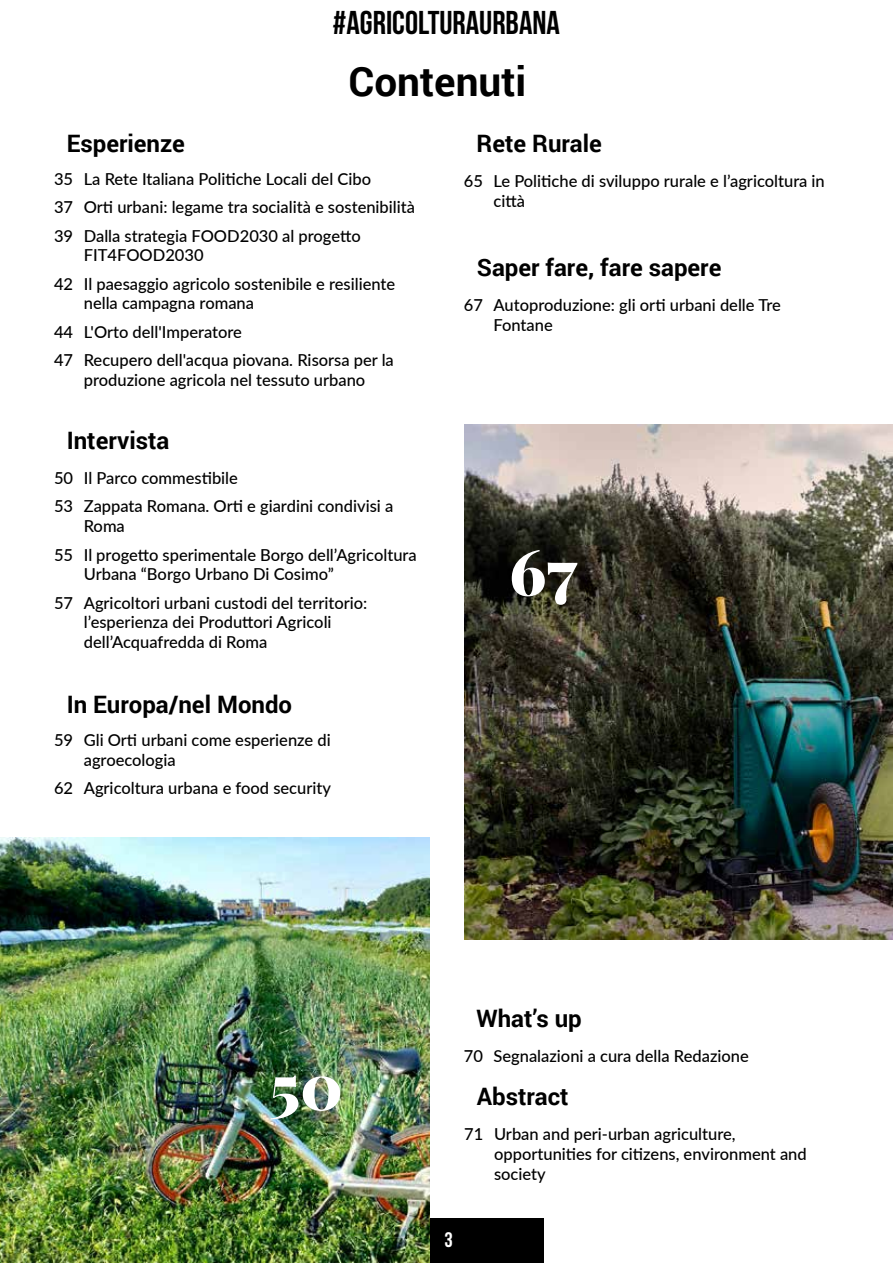
<style>
.page{position:relative;width:893px;height:1263px;background:#fff}
.page>*{position:absolute;margin:0;border:0;box-sizing:border-box;transform-origin:0 0}
.t1{font:900 63px "Playfair Display";color:#fff}
.t2{font:700 40.5px "Roboto";color:#000}
.t3{font:33px "Bebas Neue";color:#000}
.t4{font:700 24px "Roboto";color:#000}
.t5{font:21px "Bebas Neue";color:#fff}
.t6{font:500 16.5px/28.3px "Lato";color:#000}
</style>
<div class="page">
<div style="left:354px;top:1218px;width:189px;height:45px;background:#000"></div>
<img style="left:0;top:838px;width:429px;height:425px">
<img style="left:464px;top:424px;width:429px;height:516px">
<h3 class="t4" style="left:67px;top:127px;width:120px">Esperienze</h3>
<h3 class="t3" style="left:333px;top:5px;width:229px">#AGRICOLTURAURBANA</h3>
<h2 class="t2" style="left:349px;top:53px;width:179px">Contenuti</h2>
<h3 class="t4" style="left:476px;top:127px;width:127px">Rete Rurale</h3>
<p class="t6" style="left:54px;top:164px;width:363px">35 La Rete Italiana Politiche Locali del Cibo<br>37 Orti urbani: legame tra socialità e sostenibilità<br>39 Dalla strategia FOOD2030 al progetto</p>
<p class="t6" style="left:54px;top:240px;width:343px;text-indent:30px">FIT4FOOD2030<br>42 Il paesaggio agricolo sostenibile e resiliente</p>
<p class="t6" style="left:54px;top:289px;width:341px;text-indent:30px">nella campagna romana<br>44 L'Orto dell'Imperatore<br>47 Recupero dell'acqua piovana. Risorsa per la</p>
<p class="t6" style="left:84px;top:365px;width:283px">produzione agricola nel tessuto urbano</p>
<h3 class="t4" style="left:67px;top:424px;width:104px">Intervista</h3>
<p class="t6" style="left:54px;top:463px;width:341px">50 Il Parco commestibile<br>53 Zappata Romana. Orti e giardini condivisi a</p>
<p class="t6" style="left:54px;top:511px;width:364px;text-indent:30px">Roma<br>55 Il progetto sperimentale Borgo dell’Agricoltura</p>
<p class="t6" style="left:54px;top:559px;width:315px;text-align:center">Urbana “Borgo Urbano Di Cosimo”<br>57 Agricoltori urbani custodi del territorio:</p>
<p class="t6" style="left:84px;top:612px;width:249px;line-height:19.8px">l’esperienza dei Produttori Agricoli dell’Acquafredda di Roma</p>
<h3 class="t4" style="left:67px;top:688px;width:227px">In Europa/nel Mondo</h3>
<p class="t6" style="left:84px;top:729px;width:249px;line-height:19.8px;text-indent:-30px">59 Gli Orti urbani come esperienze di agroecologia</p>
<p class="t6" style="left:54px;top:773px;width:278px">62 Agricoltura urbana e food security</p>
<p class="t6" style="left:493px;top:170px;width:333px;line-height:19.8px;text-indent:-30px">65 Le Politiche di sviluppo rurale e l’agricoltura in città</p>
<h3 class="t4" style="left:477px;top:250px;width:246px">Saper fare, fare sapere</h3>
<p class="t6" style="left:493px;top:294px;width:289px;line-height:19.8px;text-indent:-30px">67 Autoproduzione: gli orti urbani delle Tre<br>Fontane</p>
<h1 class="t1" style="left:509px;top:531px;width:69px">67</h1>
<h1 class="t1" style="left:269px;top:1046px;width:75px">50</h1>
<h3 class="t4" style="left:476px;top:1001px;width:107px">What’s up</h3>
<p class="t6" style="left:464px;top:1041px;width:287px">70 Segnalazioni a cura della Redazione</p>
<h3 class="t4" style="left:477px;top:1080px;width:93px">Abstract</h3>
<p class="t6" style="left:494px;top:1123px;width:314px;line-height:19.8px;text-indent:-30px">71 Urban and peri-urban agriculture, opportunities for citizens, environment and society</p>
<p class="t5" style="left:444px;top:1228px;width:10px">3</p>
</div>
